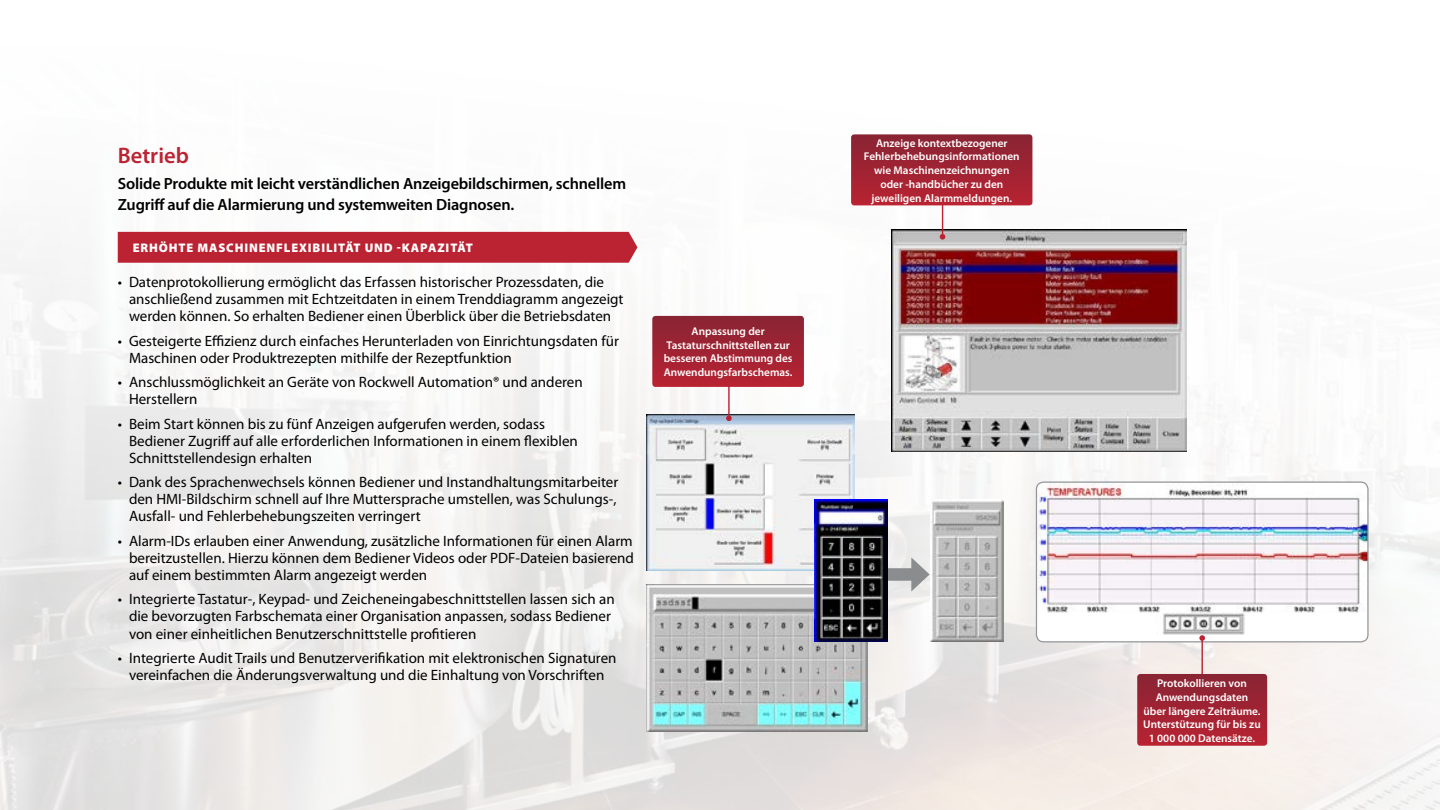
<style>
.page{position:relative;width:1440px;height:810px;background:#fff}
.page>*{position:absolute;margin:0;border:0;box-sizing:border-box;transform-origin:0 0}
.t1{font:600 22.5px "Myriad Pro";color:#bb2332}
.t2{font:600 16.25px/21.2px "Myriad Pro";letter-spacing:-.01em;color:#000}
.t3{font:15px/17.1px "Myriad Pro";color:#000}
.t4{font:900 12.5px "Myriad Pro";letter-spacing:.07em;color:#fff}
.t5{font:600 11.25px/13.8px "Myriad Pro";color:#fff;text-align:center}
</style>
<div class="page">
<img style="left:0;top:136px;width:1440px;height:674px">
<div style="left:1036px;top:482px;width:332px;height:160px;background:#fff;border-radius:7px"></div>
<img style="left:1036px;top:482px;width:332px;height:153px">
<div style="left:1036px;top:481px;width:333px;height:161px;border:1px solid #939598;border-radius:7px"></div>
<div style="left:868px;top:568px;width:51px;height:13px;background:#8a8c8e"></div>
<svg style="left:911px;top:557px;width:19px;height:35px"></svg>
<div style="left:118px;top:232px;width:519px;height:31px;background:#bb2332"></div>
<img style="left:647px;top:584px;width:221px;height:148px">
<img style="left:647px;top:415px;width:208px;height:155px">
<img style="left:815px;top:500px;width:73px;height:141px">
<img style="left:930px;top:499px;width:74px;height:142px">
<hr style="left:728px;top:366px;width:2px;height:52px;background:#bb2332">
<svg style="left:726px;top:415px;width:6px;height:6px"></svg>
<svg style="left:652px;top:316px;width:152px;height:71px;background:#a02433"></svg>
<hr style="left:1202px;top:638px;width:1px;height:52px;background:#bb2332">
<svg style="left:1199px;top:635px;width:6px;height:6px"></svg>
<svg style="left:1137px;top:674px;width:130px;height:72px;background:#a02434"></svg>
<img style="left:891px;top:230px;width:295px;height:222px">
<hr style="left:942px;top:185px;width:1px;height:52px;background:#bb2332">
<svg style="left:940px;top:234px;width:5px;height:6px"></svg>
<svg style="left:851px;top:134px;width:181px;height:71px;background:#a02434"></svg>
<h1 class="t1" style="left:118px;top:141px;width:73px">Betrieb</h1>
<p class="t2" style="left:118px;top:173px;width:510px">Solide Produkte mit leicht verständlichen Anzeigebildschirmen, schnellem<br>Zugriff auf die Alarmierung und systemweiten Diagnosen.</p>
<p class="t4" style="left:133px;top:239px;width:342px">ERHÖHTE MASCHINENFLEXIBILITÄT UND -KAPAZITÄT</p>
<p class="t3" style="left:129px;top:273px;width:496px;text-indent:-11px">• Datenprotokollierung ermöglicht das Erfassen historischer Prozessdaten, die anschließend zusammen mit Echtzeitdaten in einem Trenddiagramm angezeigt werden können. So erhalten Bediener einen Überblick über die Betriebsdaten</p>
<p class="t3" style="left:129px;top:332px;width:491px;text-indent:-11px">• Gesteigerte Effizienz durch einfaches Herunterladen von Einrichtungsdaten für<br>Maschinen oder Produktrezepten mithilfe der Rezeptfunktion</p>
<p class="t3" style="left:129px;top:373px;width:455px;text-indent:-11px">• Anschlussmöglichkeit an Geräte von Rockwell Automation® und anderen<br>Herstellern</p>
<p class="t3" style="left:129px;top:415px;width:450px;text-indent:-11px">• Beim Start können bis zu fünf Anzeigen aufgerufen werden, sodass<br>Bediener Zugriff auf alle erforderlichen Informationen in einem flexiblen<br>Schnittstellendesign erhalten</p>
<p class="t3" style="left:129px;top:473px;width:491px;text-indent:-11px">• Dank des Sprachenwechsels können Bediener und Instandhaltungsmitarbeiter den HMI-Bildschirm schnell auf Ihre Muttersprache umstellen, was Schulungs-,<br>Ausfall- und Fehlerbehebungszeiten verringert</p>
<p class="t3" style="left:129px;top:532px;width:507px;text-align:justify;text-indent:-11px">• Alarm-IDs erlauben einer Anwendung, zusätzliche Informationen für einen Alarm bereitzustellen. Hierzu können dem Bediener Videos oder PDF-Dateien basierend auf einem bestimmten Alarm angezeigt werden</p>
<p class="t3" style="left:129px;top:591px;width:487px;text-indent:-11px">• Integrierte Tastatur-, Keypad- und Zeicheneingabeschnittstellen lassen sich an die bevorzugten Farbschemata einer Organisation anpassen, sodass Bediener von einer einheitlichen Benutzerschnittstelle profitieren</p>
<p class="t3" style="left:118px;top:649px;width:500px;text-align:center">• Integrierte Audit Trails und Benutzerverifikation mit elektronischen Signaturen vereinfachen die Änderungsverwaltung und die Einhaltung von Vorschriften</p>
<p class="t5" style="left:664px;top:324px;width:130px">Anpassung der<br>Tastaturschnittstellen zur besseren Abstimmung des<br>Anwendungsfarbschemas.</p>
<p class="t5" style="left:864px;top:136px;width:157px">Anzeige kontextbezogener<br>Fehlerbehebungsinformationen wie Maschinenzeichnungen oder -handbücher zu den jeweiligen Alarmmeldungen.</p>
<p class="t5" style="left:1143px;top:676px;width:119px">Protokollieren von<br>Anwendungsdaten über längere Zeiträume.<br>Unterstützung für bis zu<br>1 000 000 Datensätze.</p>
</div>
